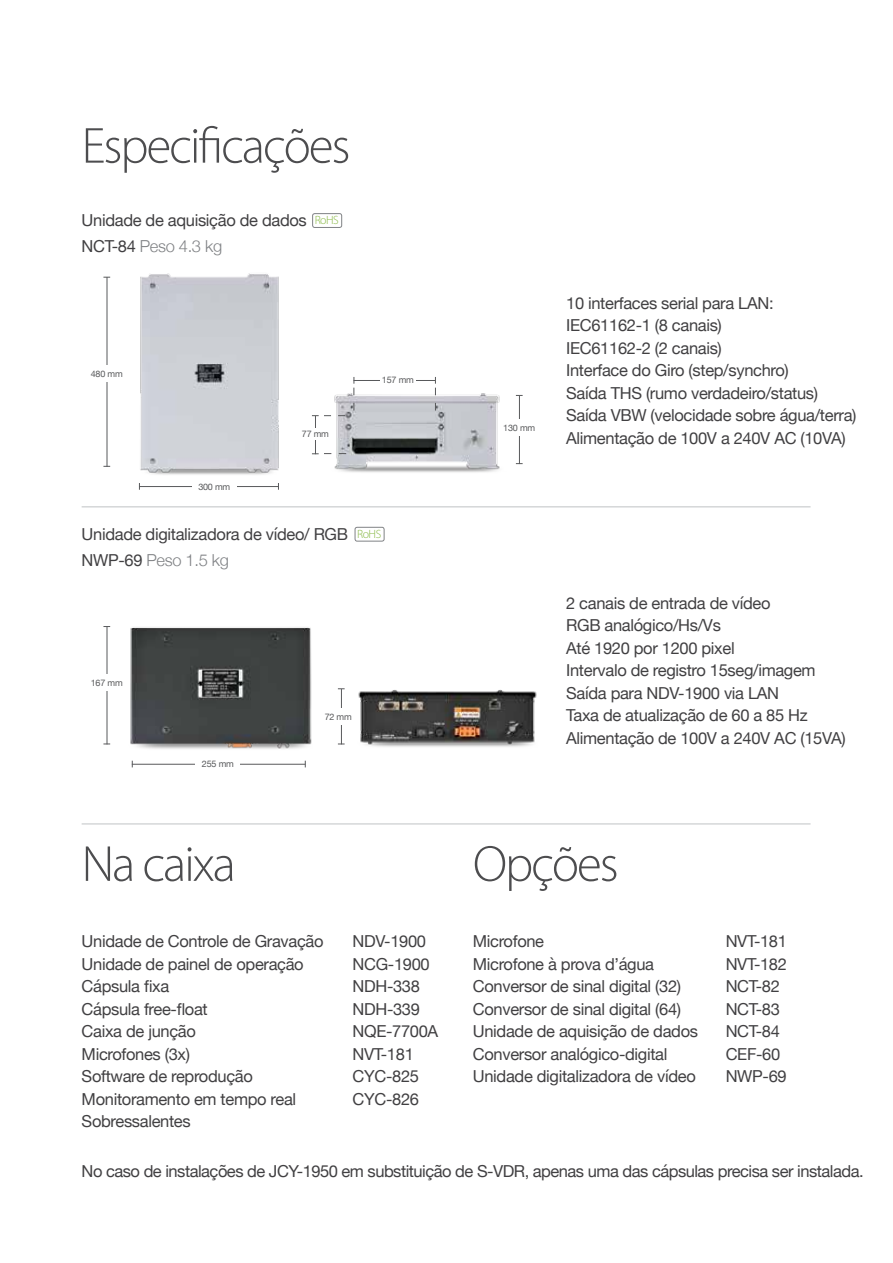
<style>
.page{position:relative;width:893px;height:1263px;background:#fff}
.page>*{position:absolute;margin:0;border:0;box-sizing:border-box;transform-origin:0 0}
.t1{font:300 51px "Myriad Pro";letter-spacing:-.04em;color:#4d4d4f}
.t2{font:16.5px/22.5px "Helvetica Neue";letter-spacing:-.02em;color:#414042}
.t3{font:300 12px "Myriad Pro";letter-spacing:-.04em;color:#85b741}
.t4{font:9px "Helvetica Neue";letter-spacing:-.02em;color:#58595b}
.s1{font-weight:300;color:#808285}
</style>
<div class="page">
<img style="left:315px;top:393px;width:185px;height:80px">
<img style="left:108px;top:273px;width:171px;height:215px">
<hr style="left:107px;top:277px;width:1px;height:190px;background:#58595b">
<hr style="left:519px;top:396px;width:1px;height:68px;background:#58595b">
<div style="left:87px;top:366px;width:40px;height:16px;background:#fff"></div>
<div style="left:499px;top:419px;width:40px;height:16px;background:#fff"></div>
<hr style="left:139px;top:486px;width:139px;height:1px;background:#58595b">
<div style="left:192px;top:481px;width:45px;height:12px;background:#fff"></div>
<hr style="left:315px;top:416px;width:1px;height:38px;background:#58595b">
<hr style="left:354px;top:380px;width:81px;height:1px;background:#58595b">
<div style="left:300px;top:428px;width:31px;height:12px;background:#fff"></div>
<div style="left:380px;top:372px;width:36px;height:17px;background:#fff"></div>
<svg style="left:353px;top:377px;width:2px;height:33px"></svg>
<svg style="left:312px;top:415px;width:33px;height:1px"></svg>
<svg style="left:312px;top:453px;width:34px;height:1px"></svg>
<svg style="left:435px;top:377px;width:1px;height:33px"></svg>
<div style="left:312px;top:213px;width:30px;height:15px;border:1px solid #808285;border-radius:2px"></div>
<img style="left:130px;top:627px;width:182px;height:141px">
<img style="left:342px;top:689px;width:195px;height:58px">
<hr style="left:107px;top:627px;width:1px;height:117px;background:#58595b">
<div style="left:87px;top:674px;width:40px;height:16px;background:#fff"></div>
<hr style="left:132px;top:764px;width:173px;height:1px;background:#58595b">
<div style="left:196px;top:759px;width:44px;height:11px;background:#fff"></div>
<hr style="left:341px;top:689px;width:1px;height:55px;background:#58595b">
<div style="left:318px;top:708px;width:40px;height:16px;background:#fff"></div>
<div style="left:355px;top:527px;width:29px;height:14px;border:1px solid #808285;border-radius:2px"></div>
<hr style="left:82px;top:506px;width:728px;height:1px;background:#d5d7d8">
<hr style="left:82px;top:823px;width:728px;height:2px;background:#d5d7d8">
<h1 class="t1" style="left:82px;top:115px;width:270px">Especificações</h1>
<p class="t2" style="left:82px;top:209px;width:227px;line-height:25.5px">Unidade de aquisição de dados<br>NCT-84 <span class="s1">Peso 4.3 kg</span></p>
<p class="t3" style="left:315px;top:213px;width:26px">RoHS</p>
<p class="t4" style="left:91px;top:368px;width:33px">480 mm</p>
<p class="t4" style="left:382px;top:374px;width:33px">157 mm</p>
<p class="t4" style="left:302px;top:427px;width:29px">77 mm</p>
<p class="t4" style="left:198px;top:480px;width:33px">300 mm</p>
<p class="t2" style="left:82px;top:522px;width:268px;line-height:25.5px">Unidade digitalizadora de vídeo/ RGB<br>NWP-69 <span class="s1">Peso 1.5 kg</span></p>
<p class="t3" style="left:357px;top:526px;width:26px">RoHS</p>
<p class="t4" style="left:91px;top:676px;width:33px">167 mm</p>
<p class="t4" style="left:202px;top:758px;width:33px">255 mm</p>
<h1 class="t1" style="left:82px;top:833px;width:156px">Na caixa</h1>
<p class="t4" style="left:325px;top:710px;width:29px">72 mm</p>
<p class="t4" style="left:503px;top:421px;width:33px">130 mm</p>
<p class="t2" style="left:566px;top:293px;width:292px">10 interfaces serial para LAN:<br>IEC61162-1 (8 canais)<br>IEC61162-2 (2 canais)<br>Interface do Giro (step/synchro)<br>Saída THS (rumo verdadeiro/status)<br>Saída VBW (velocidade sobre água/terra)<br>Alimentação de 100V a 240V AC (10VA)</p>
<p class="t2" style="left:566px;top:592px;width:281px">2 canais de entrada de vídeo<br>RGB analógico/Hs/Vs<br>Até 1920 por 1200 pixel<br>Intervalo de registro 15seg/imagem<br>Saída para NDV-1900 via LAN<br>Taxa de atualização de 60 a 85 Hz<br>Alimentação de 100V a 240V AC (15VA)</p>
<h1 class="t1" style="left:473px;top:833px;width:147px">Opções</h1>
<p class="t2" style="left:82px;top:931px;width:243px">Unidade de Controle de Gravação<br>Unidade de painel de operação<br>Cápsula fixa<br>Cápsula free-float<br>Caixa de junção<br>Microfones (3x)<br>Software de reprodução<br>Monitoramento em tempo real<br>Sobressalentes</p>
<p class="t2" style="left:82px;top:1160px;width:783px">No caso de instalações de JCY-1950 em substituição de S-VDR, apenas uma das cápsulas precisa ser instalada.</p>
<p class="t2" style="left:473px;top:931px;width:227px">Microfone<br>Microfone à prova d’água<br>Conversor de sinal digital (32)<br>Conversor de sinal digital (64)<br>Unidade de aquisição de dados<br>Conversor analógico-digital<br>Unidade digitalizadora de vídeo</p>
<p class="t2" style="left:726px;top:931px;width:63px">NVT-181<br>NVT-182<br>NCT-82<br>NCT-83<br>NCT-84<br>CEF-60<br>NWP-69</p>
<p class="t2" style="left:353px;top:931px;width:87px">NDV-1900<br>NCG-1900<br>NDH-338<br>NDH-339<br>NQE-7700A<br>NVT-181<br>CYC-825<br>CYC-826</p>
</div>
